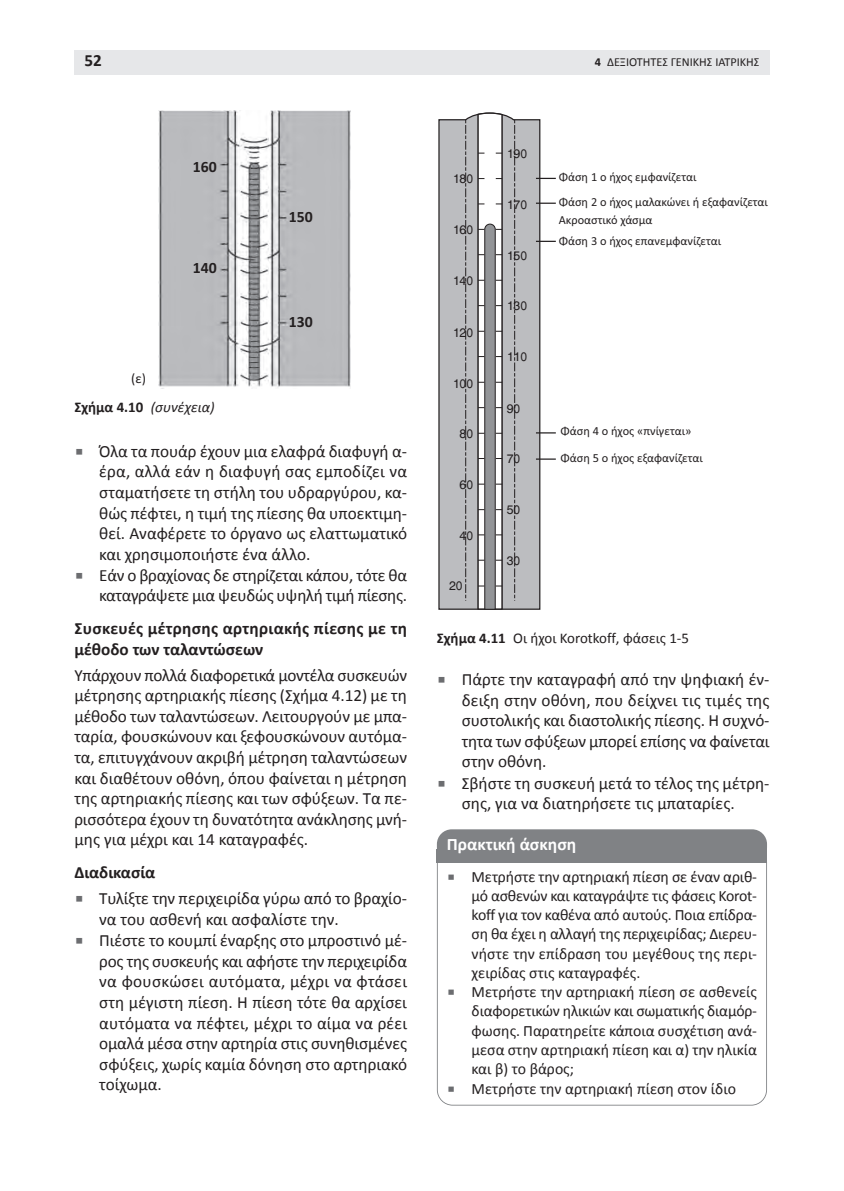
<style>
.page{position:relative;width:844px;height:1191px;background:#fff}
.page>*{position:absolute;margin:0;border:0;box-sizing:border-box;transform-origin:0 0}
.t1{font:700 17.5px "Calibri";color:#fff}
.t2{font:17.15px/20.7px "Calibri";letter-spacing:-.005em;color:#231f20;text-align:justify}
.t3{font:700 17.15px/20.7px "Calibri";letter-spacing:.01em;color:#231f20}
.t4{font:15.75px/19.2px "Calibri";color:#231f20;text-align:justify}
.t5{font:700 15.75px "Calibri";color:#231f20}
.t6{font:14.88px "Calibri";color:#231f20}
.t7{font:italic 14.88px "Calibri";color:#231f20}
.t8{font:14px "Calibri";color:#231f20}
.t9{font:12.25px/24.8px "Calibri";color:#231f20}
.t10{font:12.25px "UB Helvetica";color:#231f20}
.s1{font-weight:700}
.s2{font-weight:700;font-style:normal}
.s3{font-family:"Lucida Grande";font-weight:700;color:#6c6d70}
</style>
<div class="page">
<div style="left:74px;top:50px;width:695px;height:24px;background:#e6e7e9"></div>
<div style="left:437px;top:846px;width:329px;height:259px;border:2px solid #808285;border-radius:16px"></div>
<div style="left:437px;top:829px;width:329px;height:33px;background:#808285;border-radius:15px"></div>
<div style="left:437px;top:848px;width:329px;height:14px;background:#808285"></div>
<img style="left:159px;top:110px;width:191px;height:278px">
<svg style="left:439px;top:112px;width:116px;height:498px"></svg>
<p class="t3" style="left:84px;top:52px;width:19px">52</p>
<p class="t9" style="left:594px;top:51px;width:166px"><span class="s1">4</span> ΔΕΞΙΟΤΗΤΕΣ ΓΕΝΙΚΗΣ ΙΑΤΡΙΚΗΣ</p>
<p class="t5" style="left:193px;top:157px;width:25px">160</p>
<p class="t5" style="left:193px;top:258px;width:25px">140</p>
<p class="t8" style="left:131px;top:369px;width:16px">(ε)</p>
<p class="t7" style="left:74px;top:401px;width:142px"><span class="s2">Σχήμα 4.10</span> (συνέχεια)</p>
<p class="t5" style="left:289px;top:207px;width:25px">150</p>
<p class="t5" style="left:289px;top:312px;width:25px">130</p>
<p class="t2" style="left:99px;top:442px;width:309px;text-indent:-25px"><span class="s3">■</span> Όλα τα πουάρ έχουν μια ελαφρά διαφυγή α&shy;έρα, αλλά εάν η διαφυγή σας εμποδίζει να σταματήσετε τη στήλη του υδραργύρου, κα&shy;θώς πέφτει, η τιμή της πίεσης θα υποεκτιμη&shy;θεί. Αναφέρετε το όργανο ως ελαττωματικό και χρησιμοποιήστε ένα άλλο.</p>
<p class="t2" style="left:74px;top:566px;width:334px;text-align:right"><span class="s3">■</span> Εάν ο βραχίονας δε στηρίζεται κάπου, τότε θα καταγράψετε μια ψευδώς υψηλή τιμή πίεσης.</p>
<p class="t3" style="left:74px;top:620px;width:334px">Συσκευές μέτρησης αρτηριακής πίεσης με τη μέθοδο των ταλαντώσεων</p>
<p class="t2" style="left:74px;top:666px;width:334px">Υπάρχουν πολλά διαφορετικά μοντέλα συσκευών μέτρησης αρτηριακής πίεσης (Σχήμα 4.12) με τη μέθοδο των ταλαντώσεων. Λειτουργούν με μπα&shy;ταρία, φουσκώνουν και ξεφουσκώνουν αυτόμα&shy;τα, επιτυγχάνουν ακριβή μέτρηση ταλαντώσεων και διαθέτουν οθόνη, όπου φαίνεται η μέτρηση της αρτηριακής πίεσης και των σφύξεων. Τα πε&shy;ρισσότερα έχουν τη δυνατότητα ανάκλησης μνή&shy;μης για μέχρι και 14 καταγραφές.</p>
<p class="t3" style="left:74px;top:863px;width:82px">Διαδικασία</p>
<p class="t2" style="left:99px;top:889px;width:309px;text-indent:-25px"><span class="s3">■</span> Τυλίξτε την περιχειρίδα γύρω από το βραχίο&shy;να του ασθενή και ασφαλίστε την.</p>
<p class="t2" style="left:99px;top:931px;width:309px;text-indent:-25px"><span class="s3">■</span> Πιέστε το κουμπί έναρξης στο μπροστινό μέ&shy;ρος της συσκευής και αφήστε την περιχειρίδα να φουσκώσει αυτόματα, μέχρι να φτάσει στη μέγιστη πίεση. Η πίεση τότε θα αρχίσει αυτόματα να πέφτει, μέχρι το αίμα να ρέει ομαλά μέσα στην αρτηρία στις συνηθισμένες σφύξεις, χωρίς καμία δόνηση στο αρτηριακό τοίχωμα.</p>
<p class="t10" style="left:452px;top:171px;width:22px">180</p>
<p class="t10" style="left:452px;top:222px;width:22px">160</p>
<p class="t10" style="left:452px;top:273px;width:22px">140</p>
<p class="t10" style="left:452px;top:325px;width:22px">120</p>
<p class="t10" style="left:452px;top:376px;width:22px">100</p>
<p class="t10" style="left:459px;top:426px;width:15px">80</p>
<p class="t10" style="left:459px;top:477px;width:15px">60</p>
<p class="t10" style="left:459px;top:528px;width:15px">40</p>
<p class="t10" style="left:449px;top:578px;width:15px">20</p>
<p class="t10" style="left:506px;top:146px;width:22px">190</p>
<p class="t10" style="left:506px;top:197px;width:22px">170</p>
<p class="t10" style="left:506px;top:248px;width:22px">150</p>
<p class="t10" style="left:506px;top:298px;width:22px">130</p>
<p class="t10" style="left:506px;top:349px;width:22px">110</p>
<p class="t10" style="left:506px;top:401px;width:15px">90</p>
<p class="t10" style="left:506px;top:451px;width:15px">70</p>
<p class="t10" style="left:506px;top:502px;width:15px">50</p>
<p class="t10" style="left:506px;top:553px;width:15px">30</p>
<p class="t9" style="left:558px;top:164px;width:211px">Φάση 1 ο ήχος εμφανίζεται<br>Φάση 2 ο ήχος μαλακώνει ή εξαφανίζεται</p>
<p class="t9" style="left:558px;top:209px;width:164px;line-height:20.8px">Ακροαστικό χάσμα<br>Φάση 3 ο ήχος επανεμφανίζεται</p>
<p class="t9" style="left:560px;top:417px;width:144px;line-height:26.4px">Φάση 4 ο ήχος «πνίγεται»<br>Φάση 5 ο ήχος εξαφανίζεται</p>
<p class="t6" style="left:437px;top:632px;width:253px"><span class="s1">Σχήμα 4.11</span> Οι ήχοι Korotkoff, φάσεις 1-5</p>
<p class="t2" style="left:461px;top:670px;width:309px;text-indent:-25px"><span class="s3">■</span> Πάρτε την καταγραφή από την ψηφιακή έν&shy;δειξη στην οθόνη, που δείχνει τις τιμές της συστολικής και διαστολικής πίεσης. Η συχνό&shy;τητα των σφύξεων μπορεί επίσης να φαίνεται στην οθόνη.</p>
<p class="t2" style="left:437px;top:774px;width:334px;text-align:center"><span class="s3">■</span> Σβήστε τη συσκευή μετά το τέλος της μέτρη&shy;σης, για να διατηρήσετε τις μπαταρίες.</p>
<p class="t1" style="left:446px;top:837px;width:131px">Πρακτική άσκηση</p>
<p class="t4" style="left:471px;top:868px;width:287px;text-indent:-25px"><span class="s3">■</span> Μετρήστε την αρτηριακή πίεση σε έναν αριθ&shy;μό ασθενών και καταγράψτε τις φάσεις Κοrot - koff για τον καθένα από αυτούς. Ποια επίδρα&shy;ση θα έχει η αλλαγή της περιχειρίδας; Διερευ&shy;νήστε την επίδραση του μεγέθους της περι&shy;χειρίδας στις καταγραφές.</p>
<p class="t4" style="left:471px;top:983px;width:287px;text-indent:-25px"><span class="s3">■</span> Μετρήστε την αρτηριακή πίεση σε ασθενείς διαφορετικών ηλικιών και σωματικής διαμόρ&shy;φωσης. Παρατηρείτε κάποια συσχέτιση ανά&shy;μεσα στην αρτηριακή πίεση και α) την ηλικία και β) το βάρος;</p>
<p class="t4" style="left:446px;top:1080px;width:290px"><span class="s3">■</span> Μετρήστε την αρτηριακή πίεση στον ίδιο</p>
</div>
